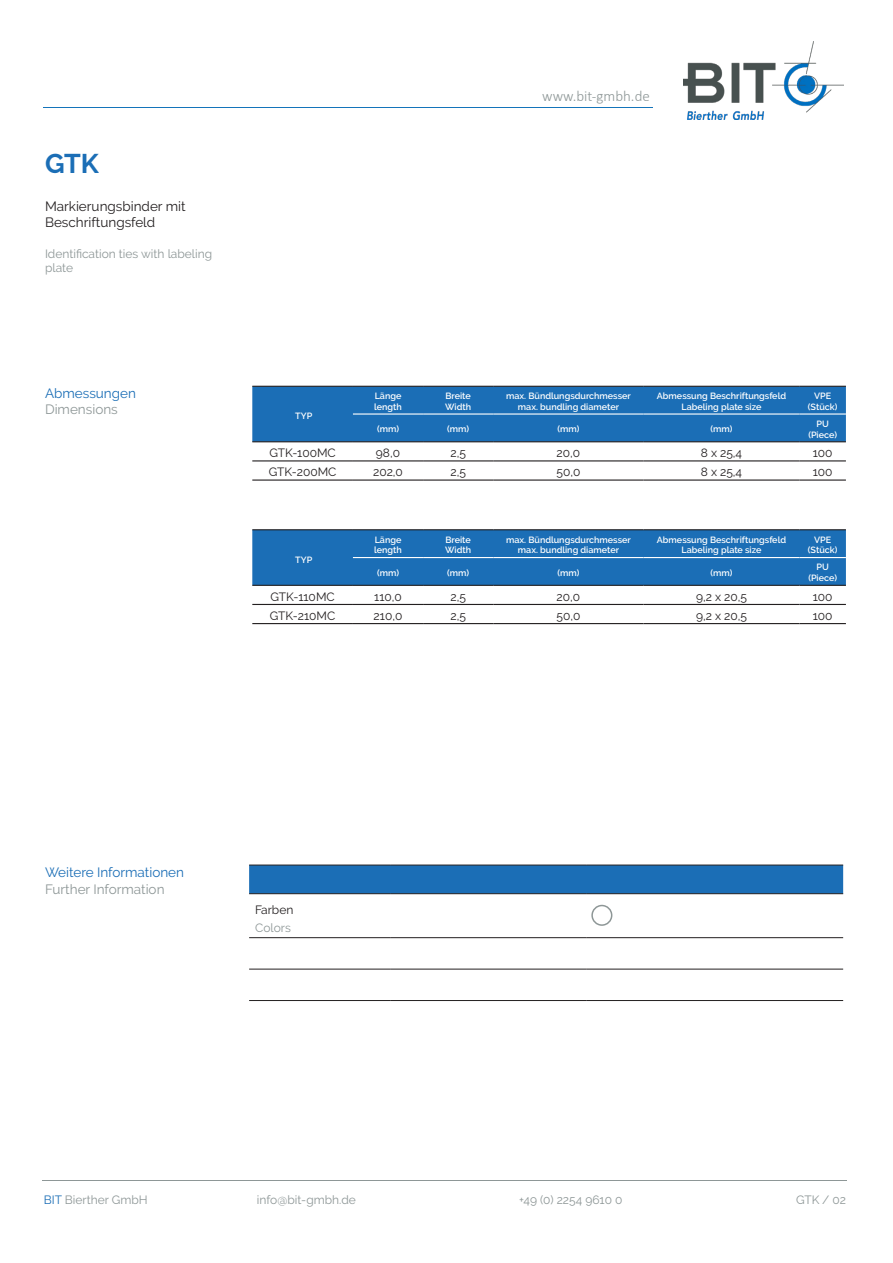
<style>
.page{position:relative;width:893px;height:1263px;background:#fff}
.page>*{position:absolute;margin:0;border:0;box-sizing:border-box;transform-origin:0 0}
.t1{font:700 27px "Raleway";color:#1b6eb6}
.t2{font:300 15px "Calibri";color:#8e9797}
.t3{font:13.5px/16.2px "Raleway";color:#231f20}
.t4{font:13.5px "Raleway";color:#1b6eb6}
.t5{font:13.5px "Raleway";color:#8e9797}
.t6{font:12px "Raleway";color:#231f20}
.t7{font:12px/14.4px "Raleway";color:#8e9797}
.t8{font:600 9px/10.8px "Raleway";color:#fff;text-align:center}
.s1{color:#1b6eb6}
</style>
<div class="page">
<div style="left:249px;top:866px;width:594px;height:27px;background:#1b6eb6"></div>
<hr style="left:249px;top:865px;width:141px;height:1px;background:#231f20">
<hr style="left:390px;top:865px;width:197px;height:1px;background:#231f20">
<hr style="left:587px;top:865px;width:256px;height:1px;background:#231f20">
<hr style="left:249px;top:893px;width:141px;height:1px;background:#231f20">
<hr style="left:390px;top:893px;width:197px;height:1px;background:#231f20">
<hr style="left:587px;top:893px;width:256px;height:1px;background:#231f20">
<hr style="left:249px;top:937px;width:141px;height:1px;background:#231f20">
<hr style="left:390px;top:937px;width:197px;height:1px;background:#231f20">
<hr style="left:587px;top:937px;width:256px;height:1px;background:#231f20">
<hr style="left:249px;top:969px;width:141px;height:1px;background:#231f20">
<hr style="left:390px;top:969px;width:197px;height:1px;background:#231f20">
<hr style="left:587px;top:969px;width:256px;height:1px;background:#231f20">
<hr style="left:249px;top:1000px;width:141px;height:1px;background:#231f20">
<hr style="left:390px;top:1000px;width:197px;height:1px;background:#231f20">
<hr style="left:587px;top:1000px;width:256px;height:1px;background:#231f20">
<div style="left:591px;top:905px;width:21px;height:21px;border:2px solid #8e9797;border-radius:50%"></div>
<div style="left:252px;top:387px;width:594px;height:54px;background:#1b6eb6"></div>
<hr style="left:252px;top:460px;width:101px;height:1px;background:#231f20">
<hr style="left:353px;top:460px;width:70px;height:1px;background:#231f20">
<hr style="left:423px;top:460px;width:70px;height:1px;background:#231f20">
<hr style="left:493px;top:460px;width:151px;height:1px;background:#231f20">
<hr style="left:644px;top:460px;width:155px;height:1px;background:#231f20">
<hr style="left:799px;top:460px;width:47px;height:1px;background:#231f20">
<hr style="left:252px;top:479px;width:101px;height:2px;background:#231f20">
<hr style="left:353px;top:479px;width:70px;height:2px;background:#231f20">
<hr style="left:423px;top:479px;width:70px;height:2px;background:#231f20">
<hr style="left:493px;top:479px;width:151px;height:2px;background:#231f20">
<hr style="left:644px;top:479px;width:155px;height:2px;background:#231f20">
<hr style="left:799px;top:479px;width:47px;height:2px;background:#231f20">
<hr style="left:252px;top:386px;width:101px;height:1px;background:#231f20">
<hr style="left:353px;top:386px;width:70px;height:1px;background:#231f20">
<hr style="left:423px;top:386px;width:70px;height:1px;background:#231f20">
<hr style="left:493px;top:386px;width:151px;height:1px;background:#231f20">
<hr style="left:644px;top:386px;width:155px;height:1px;background:#231f20">
<hr style="left:799px;top:386px;width:47px;height:1px;background:#231f20">
<hr style="left:252px;top:441px;width:101px;height:1px;background:#231f20">
<hr style="left:353px;top:441px;width:70px;height:1px;background:#231f20">
<hr style="left:423px;top:441px;width:70px;height:1px;background:#231f20">
<hr style="left:493px;top:441px;width:151px;height:1px;background:#231f20">
<hr style="left:644px;top:441px;width:155px;height:1px;background:#231f20">
<hr style="left:799px;top:441px;width:47px;height:1px;background:#231f20">
<hr style="left:353px;top:413px;width:70px;height:2px;background:#fff">
<hr style="left:423px;top:413px;width:70px;height:2px;background:#fff">
<hr style="left:493px;top:413px;width:151px;height:2px;background:#fff">
<hr style="left:644px;top:413px;width:155px;height:2px;background:#fff">
<hr style="left:799px;top:413px;width:47px;height:2px;background:#fff">
<div style="left:252px;top:530px;width:594px;height:55px;background:#1b6eb6"></div>
<hr style="left:252px;top:604px;width:101px;height:1px;background:#231f20">
<hr style="left:353px;top:604px;width:70px;height:1px;background:#231f20">
<hr style="left:423px;top:604px;width:70px;height:1px;background:#231f20">
<hr style="left:493px;top:604px;width:151px;height:1px;background:#231f20">
<hr style="left:644px;top:604px;width:155px;height:1px;background:#231f20">
<hr style="left:799px;top:604px;width:47px;height:1px;background:#231f20">
<hr style="left:252px;top:623px;width:101px;height:1px;background:#231f20">
<hr style="left:353px;top:623px;width:70px;height:1px;background:#231f20">
<hr style="left:423px;top:623px;width:70px;height:1px;background:#231f20">
<hr style="left:493px;top:623px;width:151px;height:1px;background:#231f20">
<hr style="left:644px;top:623px;width:155px;height:1px;background:#231f20">
<hr style="left:799px;top:623px;width:47px;height:1px;background:#231f20">
<hr style="left:252px;top:529px;width:101px;height:1px;background:#231f20">
<hr style="left:353px;top:529px;width:70px;height:1px;background:#231f20">
<hr style="left:423px;top:529px;width:70px;height:1px;background:#231f20">
<hr style="left:493px;top:529px;width:151px;height:1px;background:#231f20">
<hr style="left:644px;top:529px;width:155px;height:1px;background:#231f20">
<hr style="left:799px;top:529px;width:47px;height:1px;background:#231f20">
<hr style="left:252px;top:585px;width:101px;height:1px;background:#231f20">
<hr style="left:353px;top:585px;width:70px;height:1px;background:#231f20">
<hr style="left:423px;top:585px;width:70px;height:1px;background:#231f20">
<hr style="left:493px;top:585px;width:151px;height:1px;background:#231f20">
<hr style="left:644px;top:585px;width:155px;height:1px;background:#231f20">
<hr style="left:799px;top:585px;width:47px;height:1px;background:#231f20">
<hr style="left:353px;top:557px;width:70px;height:1px;background:#fff">
<hr style="left:423px;top:557px;width:70px;height:1px;background:#fff">
<hr style="left:493px;top:557px;width:151px;height:1px;background:#fff">
<hr style="left:644px;top:557px;width:155px;height:1px;background:#fff">
<hr style="left:799px;top:557px;width:47px;height:1px;background:#fff">
<img style="left:684px;top:41px;width:160px;height:79px">
<hr style="left:44px;top:107px;width:609px;height:1px;background:#1474ba">
<hr style="left:43px;top:1181px;width:804px;height:1px;background:#8e9797">
<p class="t1" style="left:45px;top:148px;width:55px">GTK</p>
<p class="t3" style="left:45px;top:198px;width:142px">Markierungsbinder mit<br>Beschriftungsfeld</p>
<p class="t7" style="left:45px;top:246px;width:169px">Identification ties with labeling plate</p>
<p class="t4" style="left:45px;top:386px;width:92px">Abmessungen</p>
<p class="t5" style="left:45px;top:402px;width:74px">Dimensions</p>
<p class="t2" style="left:542px;top:87px;width:109px">www.bit-gmbh.de</p>
<p class="t8" style="left:295px;top:411px;width:19px">TYP</p>
<p class="t8" style="left:375px;top:390px;width:28px">Länge</p>
<p class="t8" style="left:374px;top:401px;width:29px">length</p>
<p class="t8" style="left:446px;top:390px;width:27px">Breite</p>
<p class="t8" style="left:445px;top:401px;width:28px">Width</p>
<p class="t8" style="left:506px;top:390px;width:126px">max. Bündlungsdurchmesser</p>
<p class="t8" style="left:518px;top:401px;width:103px">max. bundling diameter</p>
<p class="t8" style="left:657px;top:390px;width:131px">Abmessung Beschriftungsfeld</p>
<p class="t8" style="left:681px;top:401px;width:81px">Labeling plate size</p>
<p class="t8" style="left:808px;top:390px;width:31px">VPE (Stück)</p>
<p class="t8" style="left:377px;top:424px;width:24px">(mm)</p>
<p class="t8" style="left:447px;top:424px;width:24px">(mm)</p>
<p class="t8" style="left:557px;top:424px;width:24px">(mm)</p>
<p class="t8" style="left:710px;top:424px;width:24px">(mm)</p>
<p class="t8" style="left:808px;top:418px;width:30px">PU (Piece)</p>
<p class="t6" style="left:269px;top:446px;width:68px">GTK-100MC</p>
<p class="t6" style="left:376px;top:446px;width:26px">98,0</p>
<p class="t6" style="left:450px;top:446px;width:17px">2,5</p>
<p class="t6" style="left:557px;top:446px;width:25px">20,0</p>
<p class="t6" style="left:701px;top:446px;width:43px">8 x 25,4</p>
<p class="t6" style="left:813px;top:446px;width:21px">100</p>
<p class="t6" style="left:269px;top:465px;width:69px">GTK-200MC</p>
<p class="t6" style="left:373px;top:465px;width:31px">202,0</p>
<p class="t6" style="left:450px;top:465px;width:17px">2,5</p>
<p class="t6" style="left:556px;top:465px;width:25px">50,0</p>
<p class="t6" style="left:701px;top:465px;width:43px">8 x 25,4</p>
<p class="t6" style="left:813px;top:465px;width:21px">100</p>
<p class="t8" style="left:295px;top:554px;width:19px">TYP</p>
<p class="t8" style="left:375px;top:534px;width:28px">Länge</p>
<p class="t8" style="left:374px;top:545px;width:29px">length</p>
<p class="t8" style="left:446px;top:534px;width:27px">Breite</p>
<p class="t8" style="left:445px;top:545px;width:28px">Width</p>
<p class="t8" style="left:506px;top:534px;width:126px">max. Bündlungsdurchmesser</p>
<p class="t8" style="left:518px;top:545px;width:103px">max. bundling diameter</p>
<p class="t8" style="left:657px;top:534px;width:131px">Abmessung Beschriftungsfeld</p>
<p class="t8" style="left:681px;top:545px;width:81px">Labeling plate size</p>
<p class="t8" style="left:808px;top:534px;width:31px">VPE (Stück)</p>
<p class="t8" style="left:377px;top:567px;width:24px">(mm)</p>
<p class="t8" style="left:447px;top:567px;width:24px">(mm)</p>
<p class="t8" style="left:557px;top:567px;width:24px">(mm)</p>
<p class="t8" style="left:710px;top:567px;width:24px">(mm)</p>
<p class="t8" style="left:808px;top:562px;width:30px">PU (Piece)</p>
<p class="t6" style="left:270px;top:589px;width:66px">GTK-110MC</p>
<p class="t6" style="left:374px;top:589px;width:29px">110,0</p>
<p class="t6" style="left:450px;top:589px;width:17px">2,5</p>
<p class="t6" style="left:557px;top:589px;width:25px">20,0</p>
<p class="t6" style="left:696px;top:589px;width:52px">9,2 x 20,5</p>
<p class="t6" style="left:813px;top:589px;width:21px">100</p>
<p class="t6" style="left:270px;top:608px;width:67px">GTK-210MC</p>
<p class="t6" style="left:374px;top:608px;width:30px">210,0</p>
<p class="t6" style="left:450px;top:608px;width:17px">2,5</p>
<p class="t6" style="left:556px;top:608px;width:25px">50,0</p>
<p class="t6" style="left:696px;top:608px;width:52px">9,2 x 20,5</p>
<p class="t6" style="left:813px;top:608px;width:21px">100</p>
<p class="t4" style="left:45px;top:865px;width:141px">Weitere Informationen</p>
<p class="t5" style="left:45px;top:881px;width:121px">Further Information</p>
<p class="t6" style="left:255px;top:902px;width:40px">Farben</p>
<p class="t7" style="left:255px;top:920px;width:37px">Colors</p>
<p class="t7" style="left:44px;top:1192px;width:105px"><span class="s1">BIT</span> Bierther GmbH</p>
<p class="t7" style="left:257px;top:1192px;width:101px">info@bit-gmbh.de</p>
<p class="t7" style="left:519px;top:1192px;width:105px">+49 (0) 2254 9610 0</p>
<p class="t7" style="left:796px;top:1192px;width:52px">GTK / 02</p>
</div>
